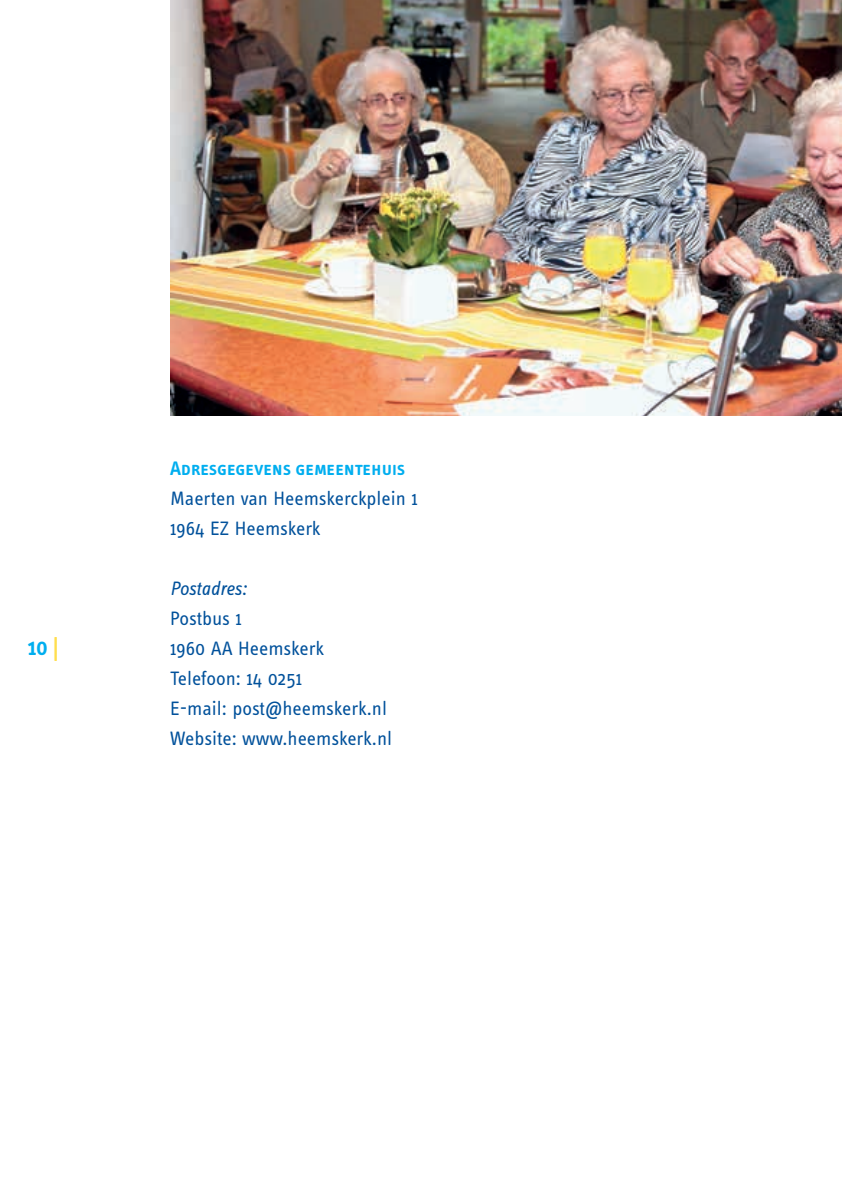
<style>
.page{position:relative;width:842px;height:1191px;background:#fff}
.page>*{position:absolute;margin:0;border:0;box-sizing:border-box;transform-origin:0 0}
.t1{font:600 24px "Info Text";color:#00aeef}
.t2{font:20px/30px "Info Text Pro";color:#01519b}
.t3{font:20px "Info Text Semi Bold Caps";color:#00aeef}
.t4{font:italic 20px "Info Text Pro";letter-spacing:-.01em;color:#01519b}
.s1{color:#ffde4e}
</style>
<div class="page">
<img style="left:170px;top:0;width:672px;height:415px">
<p class="t1" style="left:28px;top:634px;width:33px">10<span class="s1">|</span></p>
<p class="t3" style="left:170px;top:457px;width:237px">Adresgegevens gemeentehuis</p>
<p class="t2" style="left:170px;top:483px;width:249px">Maerten van Heemskerckplein 1<br>1964 EZ Heemskerk</p>
<p class="t4" style="left:170px;top:577px;width:78px">Postadres:</p>
<p class="t2" style="left:170px;top:603px;width:224px">Postbus 1<br>1960 AA Heemskerk<br>Telefoon: 14 0251<br>E-mail: post@heemskerk.nl<br>Website: www.heemskerk.nl</p>
</div>
